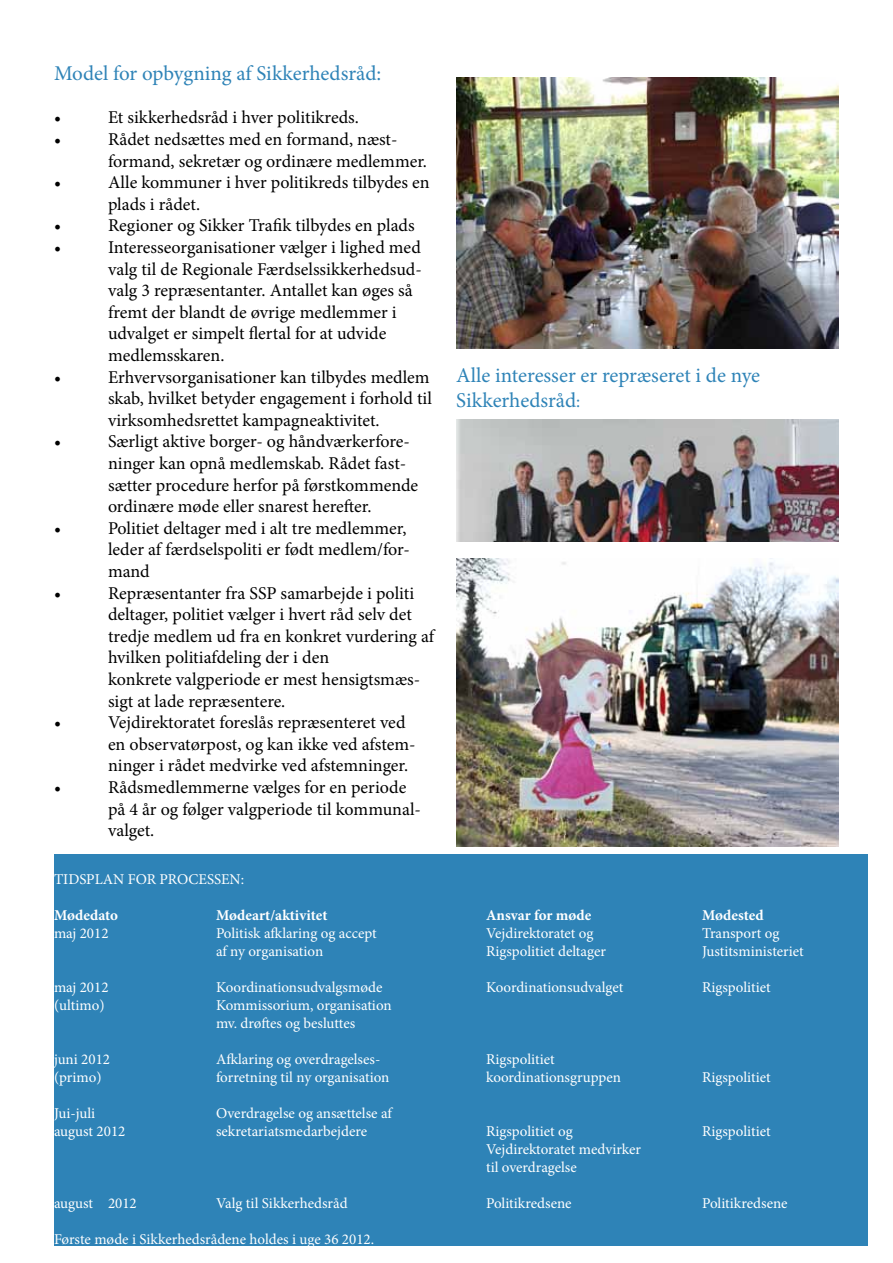
<style>
.page{position:relative;width:893px;height:1263px;background:#fff}
.page>*{position:absolute;margin:0;border:0;box-sizing:border-box;transform-origin:0 0}
.t1{font:21px/25.2px "Minion Pro";color:#2e83b7}
.t2{font:18px/21.6px "Minion Pro";color:#000}
.t3{font:15px/18px "Minion Pro";color:#fff}
.t4{font:700 15px "Minion Pro";color:#fff}
.s1{font-size:18px}
</style>
<div class="page">
<div style="left:54px;top:855px;width:813px;height:391px;background:#2e83b7"></div>
<img style="left:456px;top:420px;width:383px;height:121px">
<img style="left:456px;top:78px;width:383px;height:271px">
<img style="left:456px;top:558px;width:383px;height:288px">
<p class="t1" style="left:54px;top:61px;width:329px">Model for opbygning af Sikkerhedsråd:</p>
<p class="t2" style="left:54px;top:107px;width:9px">•</p>
<p class="t2" style="left:108px;top:107px;width:252px">Et sikkerhedsråd i hver politikreds.</p>
<p class="t2" style="left:54px;top:129px;width:9px">•</p>
<p class="t2" style="left:108px;top:129px;width:320px">Rådet nedsættes med en formand, næst&shy;formand, sekretær og ordinære medlemmer.</p>
<p class="t2" style="left:54px;top:172px;width:9px">•</p>
<p class="t2" style="left:108px;top:172px;width:323px">Alle kommuner i hver politikreds tilbydes en plads i rådet.</p>
<p class="t2" style="left:54px;top:215px;width:9px">•</p>
<p class="t2" style="left:108px;top:215px;width:308px">Regioner og Sikker Trafik tilbydes en plads</p>
<p class="t2" style="left:54px;top:237px;width:9px">•</p>
<p class="t2" style="left:108px;top:237px;width:315px">Interesseorganisationer vælger i lighed med valg til de Regionale Færdselssikkerhedsud&shy;valg 3 repræsentanter. Antallet kan øges så fremt der blandt de øvrige medlemmer i udvalget er simpelt flertal for at udvide medlemsskaren.</p>
<p class="t2" style="left:54px;top:366px;width:9px">•</p>
<p class="t2" style="left:108px;top:366px;width:326px">Erhvervsorganisationer kan tilbydes medlem skab, hvilket betyder engagement i forhold til virksomhedsrettet kampagneaktivitet.</p>
<p class="t2" style="left:54px;top:431px;width:9px">•</p>
<p class="t2" style="left:108px;top:431px;width:312px">Særligt aktive borger- og håndværkerfore&shy;ninger kan opnå medlemskab. Rådet fast&shy;sætter procedure herfor på førstkommende ordinære møde eller snarest herefter.</p>
<p class="t2" style="left:54px;top:517px;width:9px">•</p>
<p class="t2" style="left:108px;top:517px;width:303px">Politiet deltager med i alt tre medlemmer, leder af færdselspoliti er født medlem/for&shy;mand</p>
<p class="t2" style="left:54px;top:582px;width:9px">•</p>
<p class="t2" style="left:108px;top:582px;width:328px">Repræsentanter fra SSP samarbejde i politi deltager, politiet vælger i hvert råd selv det tredje medlem ud fra en konkret vurdering af hvilken politiafdeling der i den<br>konkrete valgperiode er mest hensigtsmæs&shy;sigt at lade repræsentere.</p>
<p class="t2" style="left:54px;top:712px;width:9px">•</p>
<p class="t2" style="left:108px;top:712px;width:309px">Vejdirektoratet foreslås repræsenteret ved en observatørpost, og kan ikke ved afstem&shy;ninger i rådet medvirke ved afstemninger.</p>
<p class="t2" style="left:54px;top:777px;width:9px">•</p>
<p class="t2" style="left:108px;top:777px;width:315px">Rådsmedlemmerne vælges for en periode på 4 år og følger valgperiode til kommunal&shy;valget.</p>
<p class="t1" style="left:456px;top:362px;width:305px">Alle interesser er repræseret i de nye<br>Sikkerhedsråd<span class="s1">:</span></p>
<p class="t3" style="left:54px;top:870px;width:192px">TIDSPLAN FOR PROCESSEN:</p>
<p class="t4" style="left:54px;top:904px;width:66px">Mødedato</p>
<p class="t4" style="left:216px;top:904px;width:113px">Mødeart/aktivitet</p>
<p class="t4" style="left:486px;top:904px;width:107px">Ansvar for møde</p>
<p class="t4" style="left:702px;top:904px;width:63px">Mødested</p>
<p class="t3" style="left:54px;top:924px;width:56px">maj 2012</p>
<p class="t3" style="left:216px;top:924px;width:162px">Politisk afklaring og accept</p>
<p class="t3" style="left:486px;top:924px;width:109px">Vejdirektoratet og</p>
<p class="t3" style="left:702px;top:924px;width:79px">Transport og</p>
<p class="t3" style="left:216px;top:942px;width:109px">af ny organisation</p>
<p class="t3" style="left:486px;top:942px;width:121px">Rigspolitiet deltager</p>
<p class="t3" style="left:702px;top:942px;width:103px">Justitsministeriet</p>
<p class="t3" style="left:54px;top:978px;width:56px">maj 2012</p>
<p class="t3" style="left:216px;top:978px;width:168px">Koordinationsudvalgsmøde</p>
<p class="t3" style="left:486px;top:978px;width:139px">Koordinationsudvalget</p>
<p class="t3" style="left:702px;top:978px;width:70px">Rigspolitiet</p>
<p class="t3" style="left:54px;top:996px;width:52px">(ultimo)</p>
<p class="t3" style="left:216px;top:996px;width:177px">Kommissorium, organisation mv. drøftes og besluttes</p>
<p class="t3" style="left:54px;top:1050px;width:58px">juni 2012</p>
<p class="t3" style="left:216px;top:1050px;width:166px">Afklaring og overdragelses-</p>
<p class="t3" style="left:486px;top:1050px;width:70px">Rigspolitiet</p>
<p class="t3" style="left:54px;top:1068px;width:49px">(primo)</p>
<p class="t3" style="left:216px;top:1068px;width:175px">forretning til ny organisation</p>
<p class="t3" style="left:486px;top:1068px;width:136px">koordinationsgruppen</p>
<p class="t3" style="left:702px;top:1068px;width:70px">Rigspolitiet</p>
<p class="t3" style="left:54px;top:1104px;width:43px">Jui-juli</p>
<p class="t3" style="left:216px;top:1104px;width:177px">Overdragelse og ansættelse af</p>
<p class="t3" style="left:54px;top:1122px;width:73px">august 2012</p>
<p class="t3" style="left:216px;top:1122px;width:153px">sekretariatsmedarbejdere</p>
<p class="t3" style="left:486px;top:1122px;width:88px">Rigspolitiet og</p>
<p class="t3" style="left:702px;top:1122px;width:70px">Rigspolitiet</p>
<p class="t3" style="left:486px;top:1140px;width:157px">Vejdirektoratet medvirker til overdragelse</p>
<p class="t3" style="left:54px;top:1194px;width:84px">august 2012</p>
<p class="t3" style="left:216px;top:1194px;width:133px">Valg til Sikkerhedsråd</p>
<p class="t3" style="left:486px;top:1194px;width:87px">Politikredsene</p>
<p class="t3" style="left:702px;top:1194px;width:87px">Politikredsene</p>
<p class="t3" style="left:54px;top:1230px;width:322px">Første møde i Sikkerhedsrådene holdes i uge 36 2012.</p>
</div>
